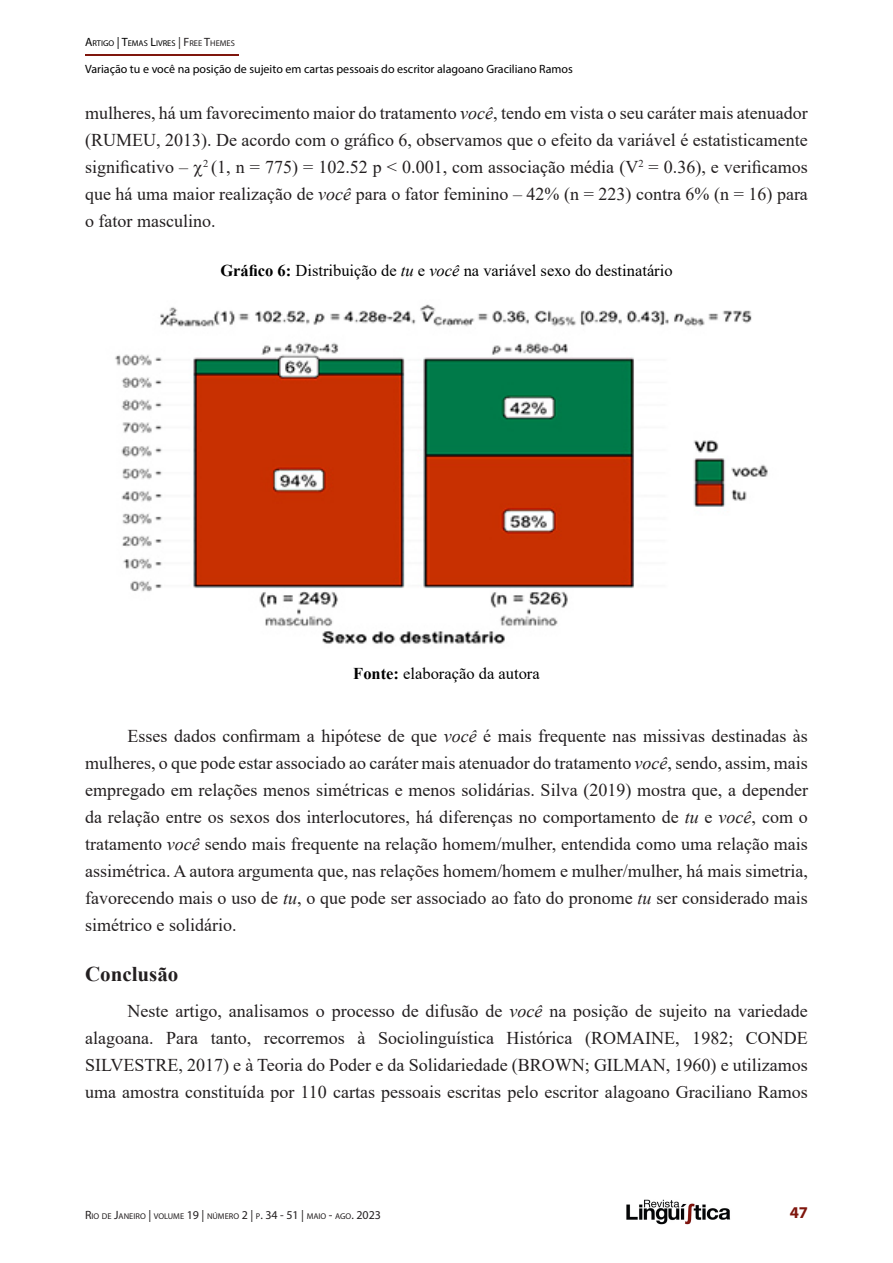
<style>
.page{position:relative;width:893px;height:1263px;background:#fff}
.page>*{position:absolute;margin:0;border:0;box-sizing:border-box;transform-origin:0 0}
.Sub_-_Negrito{font:700 21px "Times New Roman";color:#231f20}
.texto_conteúdo{font:18px/27px "Times New Roman";color:#231f20;text-align:justify}
.mapa-figura-tabela{font:16.5px "Times New Roman";color:#000}
.t1{font:700 16.5px "Myriad Pro";color:#7f160d}
.t2{font:12px "Myriad Pro";color:#000}
.t3{font:8.4px "Myriad Pro";color:#231f20}
.t4{font:8.4px "Myriad Pro";color:#000}
.s1{font-size:12px}
.s2{font-size:12px;color:#231f20}
.s3{color:#231f20}
.s4{font-style:italic}
.s5{font-weight:700}
</style>
<div class="page">
<hr style="left:85px;top:54px;width:153px;height:2px;background:#7f160d">
<img style="left:626px;top:1199px;width:105px;height:26px">
<img style="left:115px;top:304px;width:653px;height:340px">
<p class="t4" style="left:85px;top:38px;width:151px"><span class="s1">A</span>RTIGO <span class="s1">|</span> <span class="s1">T</span>EMAS <span class="s1">L</span>IVRES <span class="s2">| F</span><span class="s3">REE</span> <span class="s2">T</span><span class="s3">HEMES</span></p>
<p class="t2" style="left:85px;top:62px;width:489px">Variação tu e você na posição de sujeito em cartas pessoais do escritor alagoano Graciliano Ramos</p>
<p class="texto_conteúdo" style="left:85px;top:99px;width:724px">mulheres, há um favorecimento maior do tratamento <span class="s4">você</span>, tendo em vista o seu caráter mais atenuador (RUMEU, 2013). De acordo com o gráfico 6, observamos que o efeito da variável é estatisticamente significativo – <sup>2</sup> (1, n = 775) = 102.52 p &lt; 0.001, com associação média (V<sup>2</sup> = 0.36), e verificamos que há uma maior realização de <span class="s4">você</span> para o fator feminino – 42% (n = 223) contra 6% (n = 16) para o fator masculino.</p>
<p class="mapa-figura-tabela" style="left:220px;top:259px;width:454px"><span class="s5">Gráfico 6:</span> Distribuição de <span class="s4">tu</span> e <span class="s4">você</span> na variável sexo do destinatário</p>
<p class="mapa-figura-tabela" style="left:353px;top:662px;width:188px"><span class="s5">Fonte:</span> elaboração da autora</p>
<p class="texto_conteúdo" style="left:85px;top:722px;width:724px;text-indent:43px">Esses dados confirmam a hipótese de que <span class="s4">você</span> é mais frequente nas missivas destinadas às mulheres, o que pode estar associado ao caráter mais atenuador do tratamento <span class="s4">você</span>, sendo, assim, mais empregado em relações menos simétricas e menos solidárias. Silva (2019) mostra que, a depender da relação entre os sexos dos interlocutores, há diferenças no comportamento de <span class="s4">tu</span> e <span class="s4">você</span>, com o tratamento <span class="s4">você</span> sendo mais frequente na relação homem/mulher, entendida como uma relação mais assimétrica. A autora argumenta que, nas relações homem/homem e mulher/mulher, há mais simetria, favorecendo mais o uso de <span class="s4">tu</span>, o que pode ser associado ao fato do pronome <span class="s4">tu</span> ser considerado mais simétrico e solidário.</p>
<p class="Sub_-_Negrito" style="left:85px;top:959px;width:95px">Conclusão</p>
<p class="texto_conteúdo" style="left:85px;top:997px;width:724px;text-indent:43px">Neste artigo, analisamos o processo de difusão de <span class="s4">você</span> na posição de sujeito na variedade alagoana. Para tanto, recorremos à Sociolinguística Histórica (ROMAINE, 1982; CONDE SILVESTRE, 2017) e à Teoria do Poder e da Solidariedade (BROWN; GILMAN, 1960) e utilizamos uma amostra constituída por 110 cartas pessoais escritas pelo escritor alagoano Graciliano Ramos</p>
<p class="t3" style="left:85px;top:1210px;width:297px"><span class="s1">R</span>IO DE <span class="s1">J</span>ANEIRO <span class="s1">|</span> VOLUME <span class="s1">19 |</span> NÚMERO <span class="s1">2 |</span> P<span class="s1">. 34 - 51 |</span> MAIO <span class="s1">-</span> AGO<span class="s1">. 2023</span></p>
<p class="t1" style="left:790px;top:1201px;width:20px">47</p>
</div>
